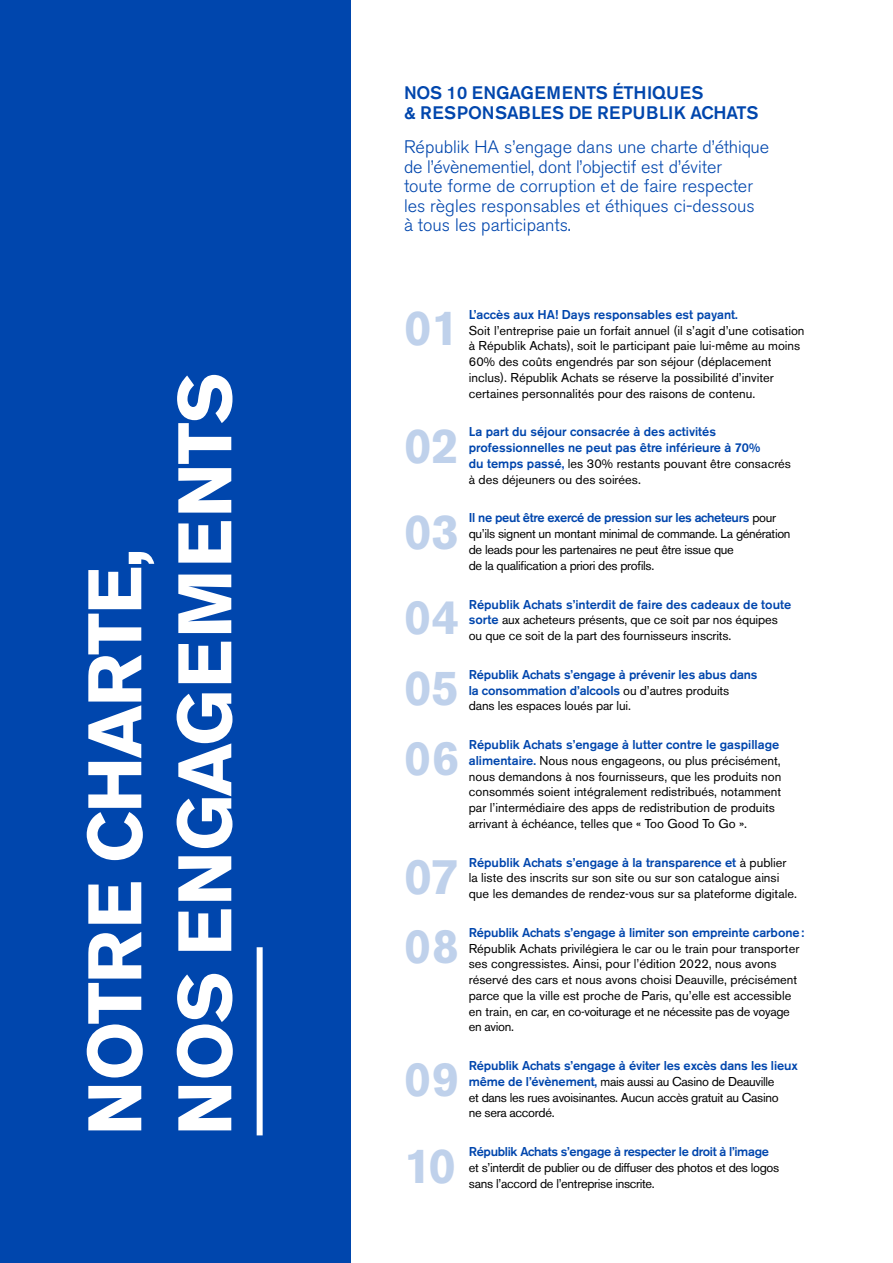
<style>
.page{position:relative;width:893px;height:1263px;background:#fff}
.page>*{position:absolute;margin:0;border:0;box-sizing:border-box;transform-origin:0 0}
.t1{font:700 75px/90px "Akzidenz Grotesk BE";letter-spacing:-.02em;color:#fff}
.t2{font:700 49.8px "Akzidenz Grotesk BE";color:#bfd1eb}
.t3{font:700 48.9px "Akzidenz Grotesk BE";color:#bfd1eb}
.t4{font:700 48px "Akzidenz Grotesk BE";letter-spacing:.02em;color:#bfd1eb}
.t5{font:300 18px/19.5px "Akzidenz Grotesk BE";color:#0046ad}
.t6{font:500 18px/19.5px "Akzidenz Grotesk BE";color:#0046ad}
.t7{font:12.75px/15.8px "Akzidenz Grotesk BE";color:#000}
.t8{font:12.75px/15.8px "Akzidenz Grotesk BE";letter-spacing:-.025em;color:#000}
.t9{font:500 12.75px/15.8px "Akzidenz Grotesk BE";letter-spacing:-.01em;color:#0046ad}
.s1{font-weight:400;color:#000}
.s2{font-weight:500;color:#0046ad}
</style>
<div class="page">
<div style="left:0;top:0;width:350px;height:1263px;background:#0046ad"></div>
<div style="left:257px;top:947px;width:6px;height:188px;background:#fff"></div>
<h1 class="t1" style="left:71px;top:1135px;width:765px;rotate:-90deg">NOTRE CHARTE,<br>NOS ENGAGEMENTS</h1>
<h3 class="t6" style="left:404px;top:83px;width:356px">NOS 10 ENGAGEMENTS ÉTHIQUES<br>&amp; RESPONSABLES DE REPUBLIK ACHATS</h3>
<h3 class="t5" style="left:404px;top:137px;width:367px">Républik HA s’engage dans une charte d’éthique de l’évènementiel, dont l’objectif est d’éviter<br>toute forme de corruption et de faire respecter les règles responsables et éthiques ci-dessous<br>à tous les participants.</h3>
<h3 class="t3" style="left:404px;top:300px;width:56px">01</h3>
<p class="t9" style="left:469px;top:306px;width:271px">L’accès aux HA! Days responsables est payant.</p>
<p class="t7" style="left:469px;top:322px;width:337px">Soit l’entreprise paie un forfait annuel (il s’agit d’une cotisation à Républik Achats), soit le participant paie lui-même au moins 60% des coûts engendrés par son séjour (déplacement inclus). Républik Achats se réserve la possibilité d’inviter certaines personnalités pour des raisons de contenu.</p>
<h3 class="t3" style="left:404px;top:418px;width:56px">02</h3>
<p class="t9" style="left:469px;top:424px;width:324px">La part du séjour consacrée à des activités professionnelles ne peut pas être inférieure à 70%<br>du temps passé, <span class="s1">les 30% restants pouvant être consacrés à des déjeuners ou des soirées.</span></p>
<h3 class="t3" style="left:404px;top:504px;width:56px">03</h3>
<p class="t8" style="left:469px;top:510px;width:323px"><span class="s2">Il ne peut être exercé de pression sur les acheteurs</span> pour qu’ils signent un montant minimal de commande. La génération de leads pour les partenaires ne peut être issue que<br>de la qualification a priori des profils.</p>
<h3 class="t4" style="left:404px;top:590px;width:56px">04</h3>
<p class="t7" style="left:469px;top:596px;width:324px"><span class="s2">Républik Achats s’interdit de faire des cadeaux de toute sorte</span> aux acheteurs présents, que ce soit par nos équipes ou que ce soit de la part des fournisseurs inscrits.</p>
<h3 class="t3" style="left:404px;top:660px;width:56px">05</h3>
<p class="t9" style="left:469px;top:666px;width:290px">Républik Achats s’engage à prévenir les abus dans la consommation d’alcools <span class="s1">ou d’autres produits dans les espaces loués par lui.</span></p>
<h3 class="t4" style="left:404px;top:730px;width:56px">06</h3>
<p class="t7" style="left:469px;top:737px;width:314px"><span class="s2">Républik Achats s’engage à lutter contre le gaspillage alimentaire.</span> Nous nous engageons, ou plus précisément, nous demandons à nos fournisseurs, que les produits non consommés soient intégralement redistribués, notamment par l’intermédiaire des apps de redistribution de produits arrivant à échéance, telles que « Too Good To Go ».</p>
<h2 class="t2" style="left:404px;top:848px;width:56px">07</h2>
<p class="t7" style="left:469px;top:854px;width:330px"><span class="s2">Républik Achats s’engage à la transparence et</span> à publier la liste des inscrits sur son site ou sur son catalogue ainsi que les demandes de rendez-vous sur sa plateforme digitale.</p>
<h3 class="t4" style="left:404px;top:918px;width:56px">08</h3>
<p class="t9" style="left:469px;top:924px;width:337px">Républik Achats s’engage à limiter son empreinte carbone:</p>
<p class="t7" style="left:469px;top:940px;width:332px">Républik Achats privilégiera le car ou le train pour transporter ses congressistes. Ainsi, pour l’édition 2022, nous avons réservé des cars et nous avons choisi Deauville, précisément parce que la ville est proche de Paris, qu’elle est accessible en train, en car, en co-voiturage et ne nécessite pas de voyage en avion.</p>
<h3 class="t4" style="left:404px;top:1051px;width:56px">09</h3>
<p class="t8" style="left:469px;top:1058px;width:330px"><span class="s2">Républik Achats s’engage à éviter les excès dans les lieux même de l’évènement,</span> mais aussi au Casino de Deauville<br>et dans les rues avoisinantes. Aucun accès gratuit au Casino<br>ne sera accordé.</p>
<h3 class="t3" style="left:404px;top:1137px;width:54px">10</h3>
<p class="t9" style="left:469px;top:1144px;width:302px">Républik Achats s’engage à respecter le droit à l’image</p>
<p class="t8" style="left:469px;top:1159px;width:312px">et s’interdit de publier ou de diffuser des photos et des logos sans l’accord de l’entreprise inscrite.</p>
</div>
